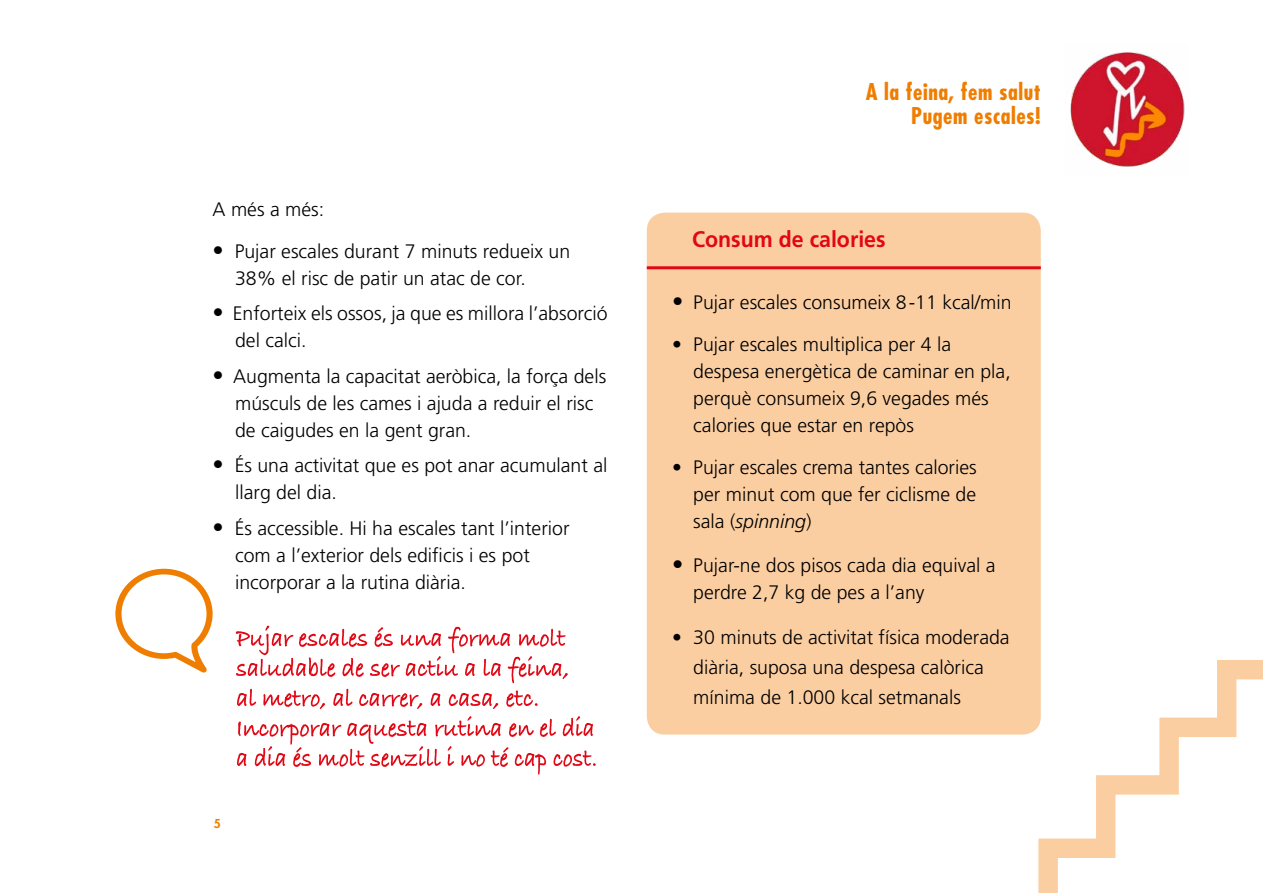
<style>
.page{position:relative;width:1263px;height:893px;background:#fff}
.page>*{position:absolute;margin:0;border:0;box-sizing:border-box;transform-origin:0 0}
.t1{font:700 condensed 22.5px/24px "Futura";letter-spacing:.025em;color:#ef7d00;text-align:right}
.t2{font:700 22.5px "Frutiger LT Std";color:#e10714;scale:.95 1}
.t3{font:300 19.5px/27px "Frutiger LT Std";color:#000}
.t4{font:800 12px "Futura";color:#ef7d00}
.s1{font-size:22.5px}
.s2{font-style:italic}
</style>
<div class="page">
<img style="left:1070px;top:52px;width:115px;height:115px">
<svg style="left:1038px;top:660px;width:225px;height:233px"></svg>
<svg style="left:237px;top:716px;width:359px;height:59px"></svg>
<svg style="left:237px;top:689px;width:301px;height:20px"></svg>
<svg style="left:236px;top:626px;width:332px;height:57px"></svg>
<svg style="left:115px;top:569px;width:98px;height:104px"></svg>
<div style="left:647px;top:213px;width:394px;height:522px;background:#fbcea2;border-radius:18px"></div>
<hr style="left:647px;top:266px;width:394px;height:3px;background:#e10714">
<p class="t3" style="left:213px;top:196px;width:113px">A més a més:</p>
<p class="t3" style="left:235px;top:238px;width:337px;text-indent:-23px"><span class="s1">•</span> Pujar escales durant 7 minuts redueix un<br>38% el risc de patir un atac de cor.</p>
<p class="t3" style="left:235px;top:300px;width:374px;text-indent:-23px"><span class="s1">•</span> Enforteix els ossos, ja que es millora l’absorció del calci.</p>
<p class="t3" style="left:235px;top:363px;width:373px;text-indent:-23px"><span class="s1">•</span> Augmenta la capacitat aeròbica, la força dels músculs de les cames i ajuda a reduir el risc de caigudes en la gent gran.</p>
<p class="t3" style="left:235px;top:452px;width:374px;text-indent:-23px"><span class="s1">•</span> És una activitat que es pot anar acumulant al llarg del dia.</p>
<p class="t3" style="left:235px;top:515px;width:336px;text-indent:-23px"><span class="s1">•</span> És accessible. Hi ha escales tant l’interior com a l’exterior dels edificis i es pot incorporar a la rutina diària.</p>
<p class="t4" style="left:214px;top:816px;width:8px">5</p>
<p class="t1" style="left:866px;top:80px;width:176px">A la feina, fem salut<br>Pugem escales!</p>
<p class="t2" style="left:692px;top:225px;width:205px">Consum de calories</p>
<p class="t3" style="left:672px;top:289px;width:341px"><span class="s1">•</span> Pujar escales consumeix 8-11 kcal/min</p>
<p class="t3" style="left:693px;top:331px;width:319px;text-indent:-21px">• Pujar escales multiplica per 4 la despesa energètica de caminar en pla, perquè consumeix 9,6 vegades més calories que estar en repòs</p>
<p class="t3" style="left:693px;top:454px;width:285px;text-align:justify;text-indent:-21px">• Pujar escales crema tantes calories per minut com que fer ciclisme de sala (<span class="s2">spinning</span>)</p>
<p class="t3" style="left:693px;top:552px;width:304px;text-indent:-21px"><span class="s1">•</span> Pujar-ne dos pisos cada dia equival a perdre 2,7 kg de pes a l’any</p>
<p class="t3" style="left:693px;top:622px;width:318px;line-height:30px;text-indent:-21px">• 30 minuts de activitat física moderada diària, suposa una despesa calòrica mínima de 1.000 kcal setmanals</p>
</div>
